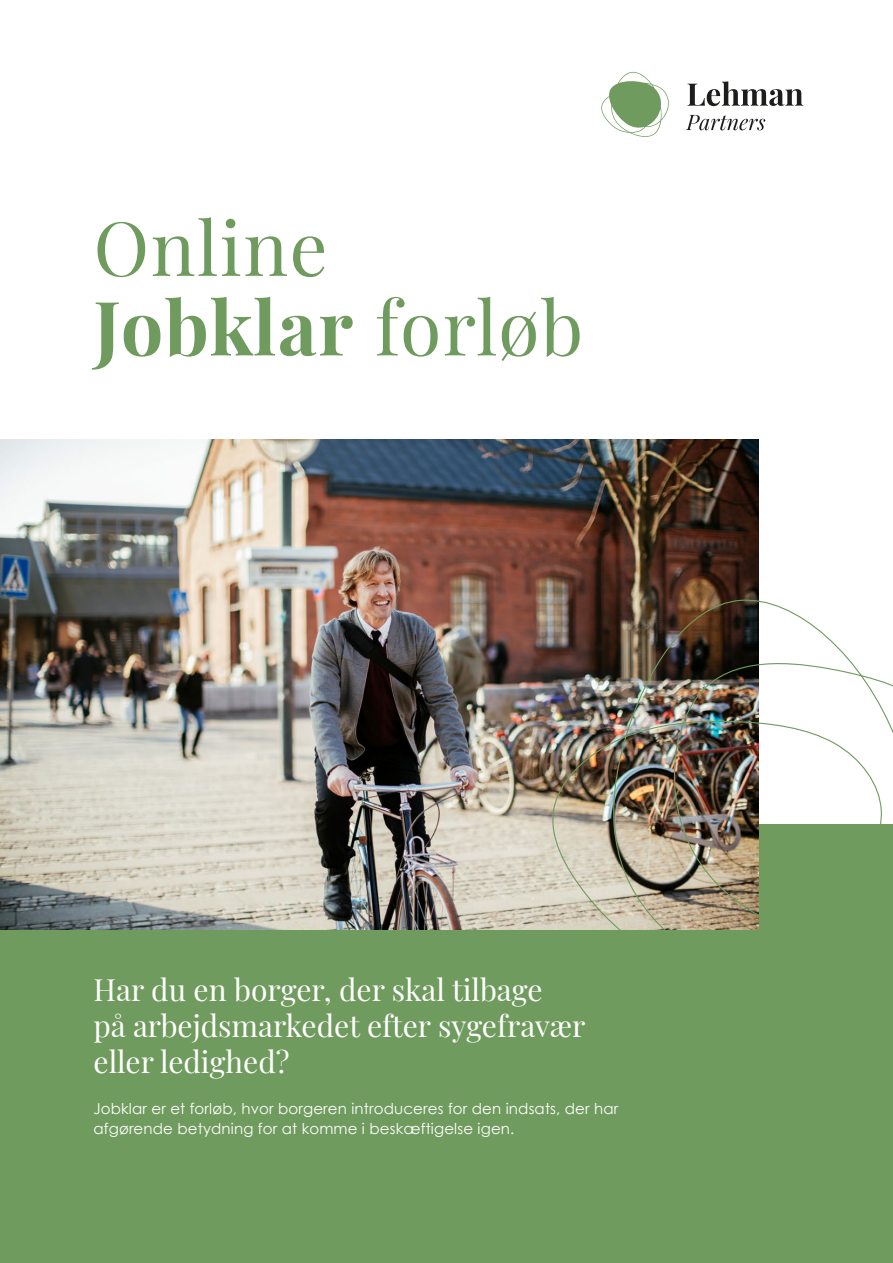
<style>
.page{position:relative;width:893px;height:1263px;background:#fff}
.page>*{position:absolute;margin:0;border:0;box-sizing:border-box;transform-origin:0 0}
.t1{font:75px/79.5px "Playfair Display";letter-spacing:.02em;color:#709b5e}
.t2{font:30px/36px "Playfair Display";color:#fff}
.t3{font:15px/19.5px "Century Gothic";letter-spacing:.01em;color:#fff}
.s1{font-weight:700}
</style>
<div class="page">
<div style="left:0;top:825px;width:893px;height:438px;background:#709b5e"></div>
<img style="left:0;top:440px;width:759px;height:489px">
<svg style="left:601px;top:72px;width:68px;height:65px"></svg>
<svg style="left:686px;top:115px;width:79px;height:15px"></svg>
<svg style="left:687px;top:81px;width:116px;height:25px"></svg>
<img style="left:548px;top:595px;width:345px;height:335px">
<h1 class="t1" style="left:94px;top:202px;width:491px">Online<br><span class="s1">Jobklar</span> forløb</h1>
<h2 class="t2" style="left:94px;top:969px;width:493px">Har du en borger, der skal tilbage<br>på arbejdsmarkedet efter sygefravær eller ledighed?</h2>
<p class="t3" style="left:94px;top:1099px;width:526px">Jobklar er et forløb, hvor borgeren introduceres for den indsats, der har afgørende betydning for at komme i beskæftigelse igen.</p>
</div>
